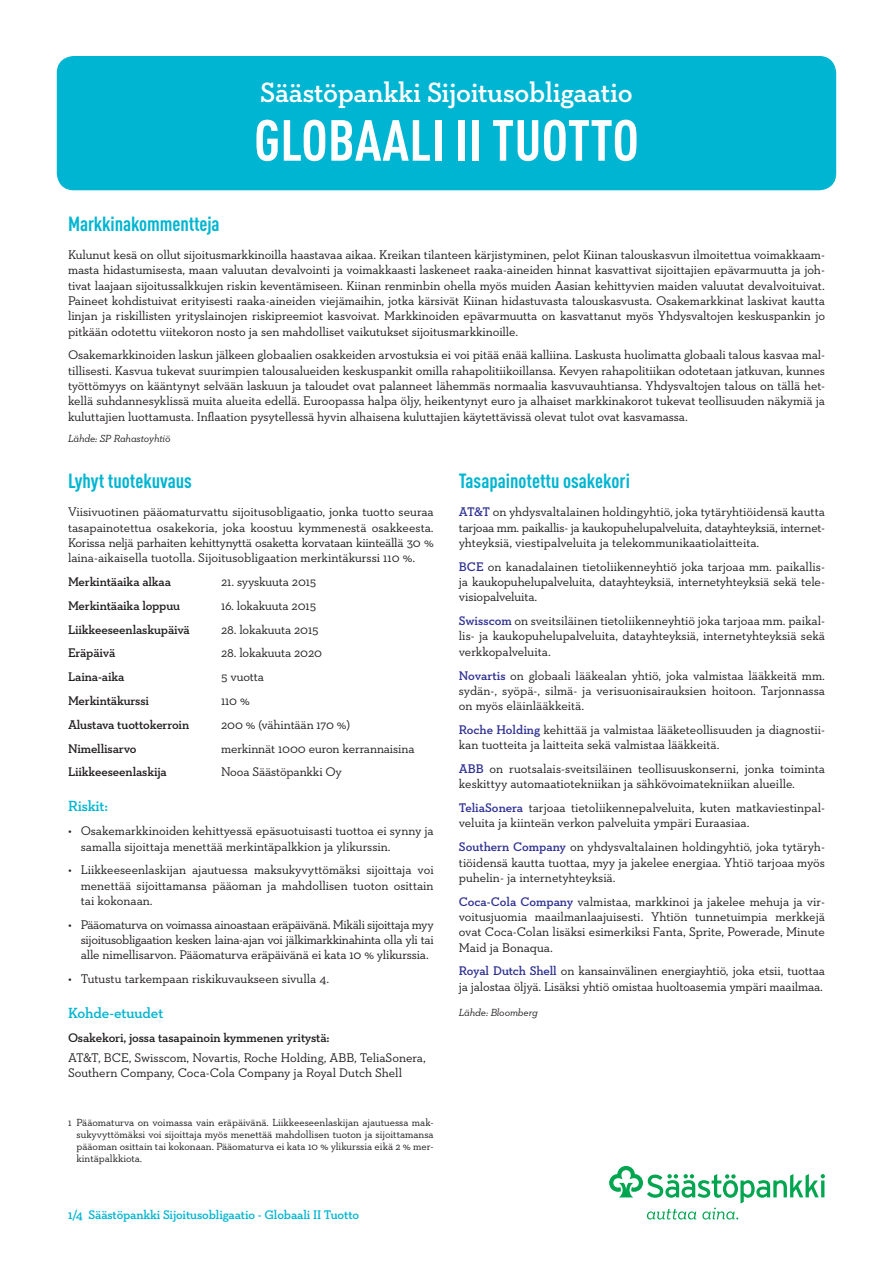
<style>
.page{position:relative;width:893px;height:1263px;background:#fff}
.page>*{position:absolute;margin:0;border:0;box-sizing:border-box;transform-origin:0 0}
.t1{font:700 condensed 57px "DINOT";letter-spacing:.005em;color:#fff}
.t2{font:600 28.5px "Neutraface Slab Text";letter-spacing:-.01em;color:#fff}
.pikkuotsikko{font:700 condensed 20.25px "DINOT";color:#00b5d1}
.leipis{font:600 15px "Neutraface Slab Text";letter-spacing:-.01em;color:#00b5d1}
.leipis-2{font:12.75px/15.3px "Neutraface Slab Text";letter-spacing:-.005em;color:#231f20;text-align:justify}
.leipis-3{font:600 12.75px "Neutraface Slab Text";letter-spacing:-.01em;color:#231f20}
.leipis-4{font:600 12.75px "Neutraface Slab Text";letter-spacing:-.01em;color:#00b5d1}
.leipis-5{font:10.5px/12px "Neutraface Slab Text";color:#231f20;text-align:justify}
.leipis-6{font:italic 10.5px "Neutraface Slab Text";letter-spacing:-.01em;color:#231f20}
.s1{font-weight:600;color:#2e3092}
</style>
<div class="page">
<svg style="left:609px;top:1166px;width:216px;height:53px"></svg>
<div style="left:57px;top:56px;width:779px;height:134px;background:#00b5d1;border-radius:17px"></div>
<p class="t2" style="left:260px;top:75px;width:374px">Säästöpankki Sijoitusobligaatio</p>
<p class="t1" style="left:254px;top:106px;width:386px">GLOBAALI II TUOTTO</p>
<p class="pikkuotsikko" style="left:68px;top:211px;width:153px">Markkinakommentteja</p>
<p class="leipis-2" style="left:68px;top:247px;width:758px">Kulunut kesä on ollut sijoitusmarkkinoilla haastavaa aikaa. Kreikan tilanteen kärjistyminen, pelot Kiinan talouskasvun ilmoitettua voimakkaam&shy;masta hidastumisesta, maan valuutan devalvointi ja voimakkaasti laskeneet raaka-aineiden hinnat kasvattivat sijoittajien epävarmuutta ja joh&shy;tivat laajaan sijoitussalkkujen riskin keventämiseen. Kiinan renminbin ohella myös muiden Aasian kehittyvien maiden valuutat devalvoituivat.<br>Paineet kohdistuivat erityisesti raaka-aineiden viejämaihin, jotka kärsivät Kiinan hidastuvasta talouskasvusta. Osakemarkkinat laskivat kautta linjan ja riskillisten yrityslainojen riskipreemiot kasvoivat. Markkinoiden epävarmuutta on kasvattanut myös Yhdysvaltojen keskuspankin jo pitkään odotettu viitekoron nosto ja sen mahdolliset vaikutukset sijoitusmarkkinoille.</p>
<p class="leipis-2" style="left:68px;top:347px;width:758px">Osakemarkkinoiden laskun jälkeen globaalien osakkeiden arvostuksia ei voi pitää enää kalliina. Laskusta huolimatta globaali talous kasvaa mal&shy;tillisesti. Kasvua tukevat suurimpien talousalueiden keskuspankit omilla rahapolitiikoillansa. Kevyen rahapolitiikan odotetaan jatkuvan, kunnes työttömyys on kääntynyt selvään laskuun ja taloudet ovat palanneet lähemmäs normaalia kasvuvauhtiansa. Yhdysvaltojen talous on tällä het&shy;kellä suhdannesyklissä muita alueita edellä. Euroopassa halpa öljy, heikentynyt euro ja alhaiset markkinakorot tukevat teollisuuden näkymiä ja kuluttajien luottamusta. Inflaation pysytellessä hyvin alhaisena kuluttajien käytettävissä olevat tulot ovat kasvamassa.</p>
<p class="leipis-6" style="left:68px;top:431px;width:104px">Lähde: SP Rahastoyhtiö</p>
<p class="pikkuotsikko" style="left:68px;top:469px;width:125px">Lyhyt tuotekuvaus</p>
<p class="leipis-2" style="left:68px;top:504px;width:367px">Viisivuotinen pääomaturvattu sijoitusobligaatio, jonka tuotto seuraa tasapainotettua osakekoria, joka koostuu kymmenestä osakkeesta.<br>Korissa neljä parhaiten kehittynyttä osaketta korvataan kiinteällä 30 % laina-aikaisella tuotolla. Sijoitusobligaation merkintäkurssi 110 %.</p>
<p class="leipis-3" style="left:68px;top:574px;width:105px">Merkintäaika alkaa</p>
<p class="leipis-2" style="left:221px;top:574px;width:97px">21. syyskuuta 2015</p>
<p class="leipis-3" style="left:68px;top:597px;width:114px">Merkintäaika loppuu</p>
<p class="leipis-2" style="left:221px;top:598px;width:97px">16. lokakuuta 2015</p>
<p class="leipis-3" style="left:68px;top:621px;width:123px">Liikkeeseenlaskupäivä</p>
<p class="leipis-2" style="left:221px;top:621px;width:99px">28. lokakuuta 2015</p>
<p class="leipis-3" style="left:68px;top:645px;width:49px">Eräpäivä</p>
<p class="leipis-2" style="left:221px;top:645px;width:103px">28. lokakuuta 2020</p>
<p class="leipis-3" style="left:68px;top:669px;width:58px">Laina-aika</p>
<p class="leipis-2" style="left:221px;top:669px;width:44px">5 vuotta</p>
<p class="leipis-3" style="left:68px;top:693px;width:82px">Merkintäkurssi</p>
<p class="leipis-2" style="left:221px;top:693px;width:30px">110 %</p>
<p class="leipis-3" style="left:68px;top:716px;width:123px">Alustava tuottokerroin</p>
<p class="leipis-2" style="left:221px;top:717px;width:131px">200 % (vähintään 170 %)</p>
<p class="leipis-3" style="left:68px;top:740px;width:70px">Nimellisarvo</p>
<p class="leipis-2" style="left:221px;top:740px;width:195px">merkinnät 1000 euron kerrannaisina</p>
<p class="leipis-3" style="left:68px;top:764px;width:100px">Liikkeeseenlaskija</p>
<p class="leipis-2" style="left:221px;top:764px;width:122px">Nooa Säästöpankki Oy</p>
<p class="leipis" style="left:68px;top:797px;width:42px">Riskit:</p>
<p class="leipis-2" style="left:81px;top:823px;width:354px;text-indent:-13px">• Osakemarkkinoiden kehittyessä epäsuotuisasti tuottoa ei synny ja samalla sijoittaja menettää merkintäpalkkion ja ylikurssin.</p>
<p class="leipis-2" style="left:81px;top:862px;width:354px;text-indent:-13px">• Liikkeeseenlaskijan ajautuessa maksukyvyttömäksi sijoittaja voi menettää sijoittamansa pääoman ja mahdollisen tuoton osittain tai kokonaan.</p>
<p class="leipis-2" style="left:81px;top:917px;width:354px;text-indent:-13px">• Pääomaturva on voimassa ainoastaan eräpäivänä. Mikäli sijoittaja myy sijoitusobligaation kesken laina-ajan voi jälkimarkkinahinta olla yli tai alle nimellisarvon. Pääomaturva eräpäivänä ei kata 10 % ylikurssia.</p>
<p class="leipis-2" style="left:68px;top:971px;width:263px">• Tutustu tarkempaan riskikuvaukseen sivulla 4.</p>
<p class="leipis" style="left:68px;top:1004px;width:97px">Kohde-etuudet</p>
<p class="leipis-3" style="left:68px;top:1030px;width:263px">Osakekori, jossa tasapainoin kymmenen yritystä:</p>
<p class="leipis-2" style="left:68px;top:1049px;width:359px">AT&amp;T, BCE, Swisscom, Novartis, Roche Holding, ABB, TeliaSonera,<br>Southern Company, Coca-Cola Company ja Royal Dutch Shell</p>
<p class="leipis-5" style="left:77px;top:1116px;width:359px;text-indent:-9px">1 Pääomaturva on voimassa vain eräpäivänä. Liikkeeseenlaskijan ajautuessa mak&shy;sukyvyttömäksi voi sijoittaja myös menettää mahdollisen tuoton ja sijoittamansa pääoman osittain tai kokonaan. Pääomaturva ei kata 10 % ylikurssia eikä 2 % mer&shy;kintäpalkkiota.</p>
<p class="pikkuotsikko" style="left:459px;top:469px;width:173px">Tasapainotettu osakekori</p>
<p class="leipis-2" style="left:459px;top:504px;width:368px"><span class="s1">AT&amp;T</span> on yhdysvaltalainen holdingyhtiö, joka tytäryhtiöidensä kautta tarjoaa mm. paikallis- ja kaukopuhelupalveluita, datayhteyksiä, internet&shy;yhteyksiä, viestipalveluita ja telekommunikaatiolaitteita.</p>
<p class="leipis-2" style="left:459px;top:558px;width:368px"><span class="s1">BCE</span> on kanadalainen tietoliikenneyhtiö joka tarjoaa mm. paikallis&shy;ja kaukopuhelupalveluita, datayhteyksiä, internetyhteyksiä sekä tele&shy;visiopalveluita.</p>
<p class="leipis-2" style="left:459px;top:613px;width:368px"><span class="s1">Swisscom</span> on sveitsiläinen tietoliikenneyhtiö joka tarjoaa mm. paikal&shy;lis- ja kaukopuhelupalveluita, datayhteyksiä, internetyhteyksiä sekä verkkopalveluita.</p>
<p class="leipis-2" style="left:459px;top:667px;width:368px"><span class="s1">Novartis</span> on globaali lääkealan yhtiö, joka valmistaa lääkkeitä mm. sydän-, syöpä-, silmä- ja verisuonisairauksien hoitoon. Tarjonnassa on myös eläinlääkkeitä.</p>
<p class="leipis-2" style="left:459px;top:722px;width:368px"><span class="s1">Roche Holding</span> kehittää ja valmistaa lääketeollisuuden ja diagnostii&shy;kan tuotteita ja laitteita sekä valmistaa lääkkeitä.</p>
<p class="leipis-2" style="left:459px;top:761px;width:368px"><span class="s1">ABB</span> on ruotsalais-sveitsiläinen teollisuuskonserni, jonka toiminta keskittyy automaatiotekniikan ja sähkövoimatekniikan alueille.</p>
<p class="leipis-2" style="left:459px;top:800px;width:368px"><span class="s1">TeliaSonera</span> tarjoaa tietoliikennepalveluita, kuten matkaviestinpal&shy;veluita ja kiinteän verkon palveluita ympäri Euraasiaa.</p>
<p class="leipis-2" style="left:459px;top:839px;width:368px"><span class="s1">Southern Company</span> on yhdysvaltalainen holdingyhtiö, joka tytäryh&shy;tiöidensä kautta tuottaa, myy ja jakelee energiaa. Yhtiö tarjoaa myös puhelin- ja internetyhteyksiä.</p>
<p class="leipis-2" style="left:459px;top:893px;width:368px"><span class="s1">Coca-Cola Company</span> valmistaa, markkinoi ja jakelee mehuja ja vir&shy;voitusjuomia maailmanlaajuisesti. Yhtiön tunnetuimpia merkkejä ovat Coca-Colan lisäksi esimerkiksi Fanta, Sprite, Powerade, Minute Maid ja Bonaqua.</p>
<p class="leipis-2" style="left:459px;top:963px;width:368px"><span class="s1">Royal Dutch Shell</span> on kansainvälinen energiayhtiö, joka etsii, tuottaa ja jalostaa öljyä. Lisäksi yhtiö omistaa huoltoasemia ympäri maailmaa.</p>
<p class="leipis-6" style="left:459px;top:1006px;width:81px">Lähde: Bloomberg</p>
<p class="leipis-4" style="left:68px;top:1206px;width:293px">1/4 Säästöpankki Sijoitusobligaatio - Globaali II Tuotto</p>
</div>
